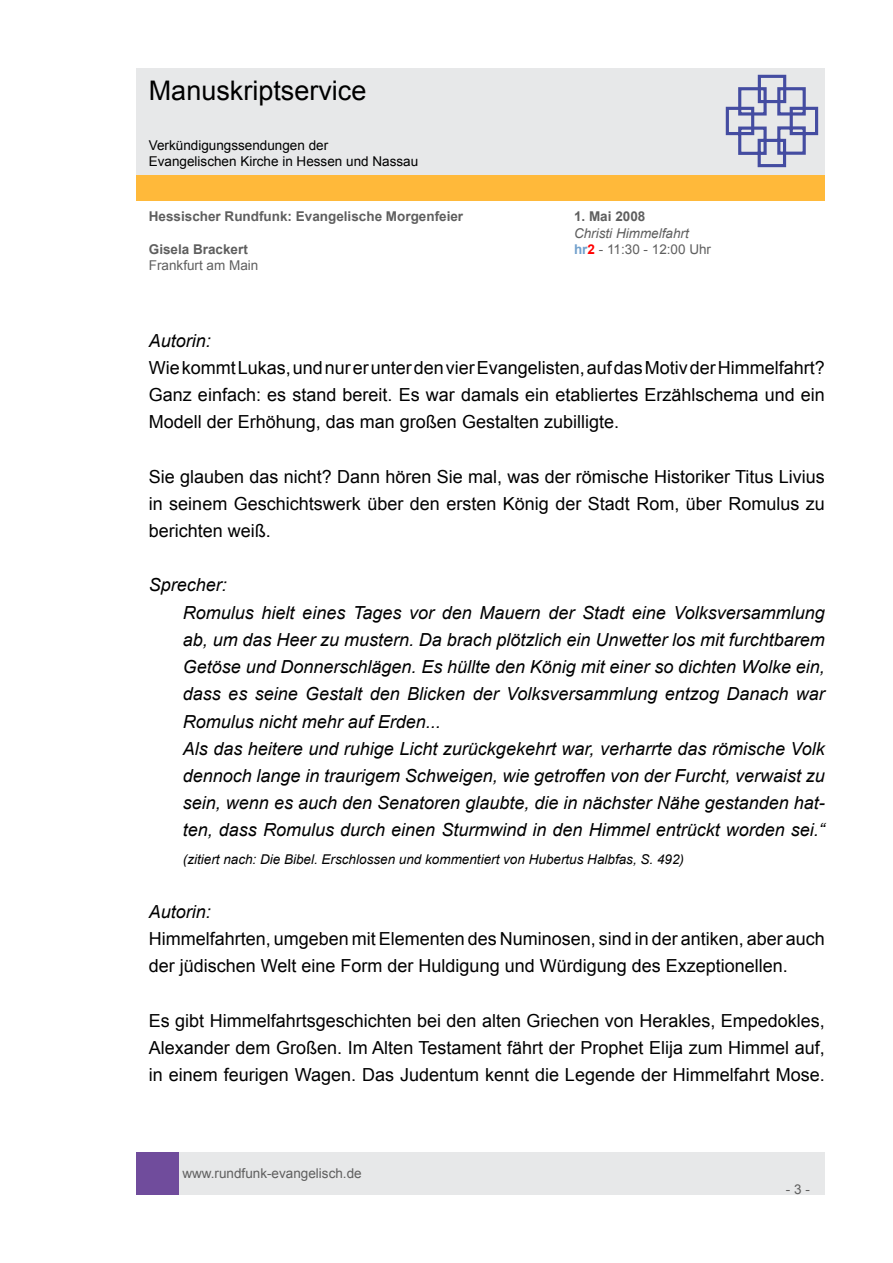
<style>
.page{position:relative;width:893px;height:1263px;background:#fff}
.page>*{position:absolute;margin:0;border:0;box-sizing:border-box;transform-origin:0 0}
.t1{font:27px "Arial";color:#000}
.t2{font:18px/27.2px "Arial";color:#000;text-align:justify}
.t3{font:italic 18px/27.2px "Arial";color:#000}
.t4{font:italic 13.5px "Arial";color:#000}
.t5{font:700 13.5px "Arial";color:#5f5f5f}
.t6{font:13.5px "Arial";color:#5f5f5f}
.t7{font:13.5px/16.2px "Arial";color:#000}
.t8{font:italic 13.5px "Arial";color:#5f5f5f}
.s1{font-weight:700;color:#71a0cc}
.s2{font-weight:700;color:#f00}
</style>
<div class="page">
<div style="left:179px;top:1152px;width:646px;height:43px;background:#e7e8e9"></div>
<div style="left:136px;top:1152px;width:43px;height:43px;background:#704c9c"></div>
<div style="left:136px;top:175px;width:689px;height:26px;background:#ffb93a"></div>
<div style="left:136px;top:68px;width:689px;height:106px;background:#e7e8e9"></div>
<svg style="left:725px;top:74px;width:94px;height:94px"></svg>
<h1 class="t1" style="left:149px;top:73px;width:219px">Manuskriptservice</h1>
<p class="t7" style="left:149px;top:137px;width:271px">Verkündigungssendungen der<br>Evangelischen Kirche in Hessen und Nassau</p>
<p class="t5" style="left:149px;top:208px;width:316px">Hessischer Rundfunk: Evangelische Morgenfeier</p>
<p class="t5" style="left:574px;top:208px;width:73px">1. Mai 2008</p>
<p class="t8" style="left:574px;top:224px;width:116px">Christi Himmelfahrt</p>
<p class="t5" style="left:149px;top:240px;width:101px">Gisela Brackert</p>
<p class="t6" style="left:574px;top:240px;width:139px"><span class="s1">hr</span><span class="s2">2</span> - 11 :30 - 1 2:00 Uhr</p>
<p class="t6" style="left:149px;top:256px;width:111px">Frankfurt am Main</p>
<p class="t3" style="left:149px;top:327px;width:64px">Autorin:</p>
<p class="t2" style="left:149px;top:354px;width:678px">Wie kommt Lukas, und nur er unter den vier Evangelisten, auf das Motiv der Himmelfahrt?<br>Ganz einfach: es stand bereit. Es war damals ein etabliertes Erzählschema und ein Modell der Erhöhung, das man großen Gestalten zubilligte.</p>
<p class="t2" style="left:149px;top:463px;width:678px">Sie glauben das nicht? Dann hören Sie mal, was der römische Historiker Titus Livius in seinem Geschichtswerk über den ersten König der Stadt Rom, über Romulus zu berichten weiß.</p>
<p class="t3" style="left:183px;top:572px;width:644px;text-indent:-34px">Sprecher:<br>Romulus hielt eines Tages vor den Mauern der Stadt eine Volksversammlung ab, um das Heer zu mustern. Da brach plötzlich ein Unwetter los mit furchtbarem Getöse und Donnerschlägen. Es hüllte den König mit einer so dichten Wolke ein, dass es seine Gestalt den Blicken der Volksversammlung entzog Danach war Romulus nicht mehr auf Erden...<br>Als das heitere und ruhige Licht zurückgekehrt war, verharrte das römische Volk dennoch lange in traurigem Schweigen, wie getroffen von der Furcht, verwaist zu sein, wenn es auch den Senatoren glaubte, die in nächster Nähe gestanden hat&shy;ten, dass Romulus durch einen Sturmwind in den Himmel entrückt worden sei.“</p>
<p class="t4" style="left:183px;top:850px;width:503px">(zitiert nach: Die Bibel. Erschlossen und kommentiert von Hubertus Halbfas, S. 492)</p>
<p class="t3" style="left:149px;top:898px;width:64px">Autorin:</p>
<p class="t2" style="left:149px;top:925px;width:678px">Himmelfahrten, umgeben mit Elementen des Numinosen, sind in der antiken, aber auch der jüdischen Welt eine Form der Huldigung und Würdigung des Exzeptionellen.</p>
<p class="t2" style="left:149px;top:1007px;width:678px">Es gibt Himmelfahrtsgeschichten bei den alten Griechen von Herakles, Empedokles, Alexander dem Großen. Im Alten Testament fährt der Prophet Elija zum Himmel auf, in einem feurigen Wagen. Das Judentum kennt die Legende der Himmelfahrt Mose.</p>
<p class="t6" style="left:182px;top:1164px;width:181px">www.rundfunk-evangelisch.de</p>
<p class="t6" style="left:786px;top:1180px;width:26px">- -</p>
</div>
